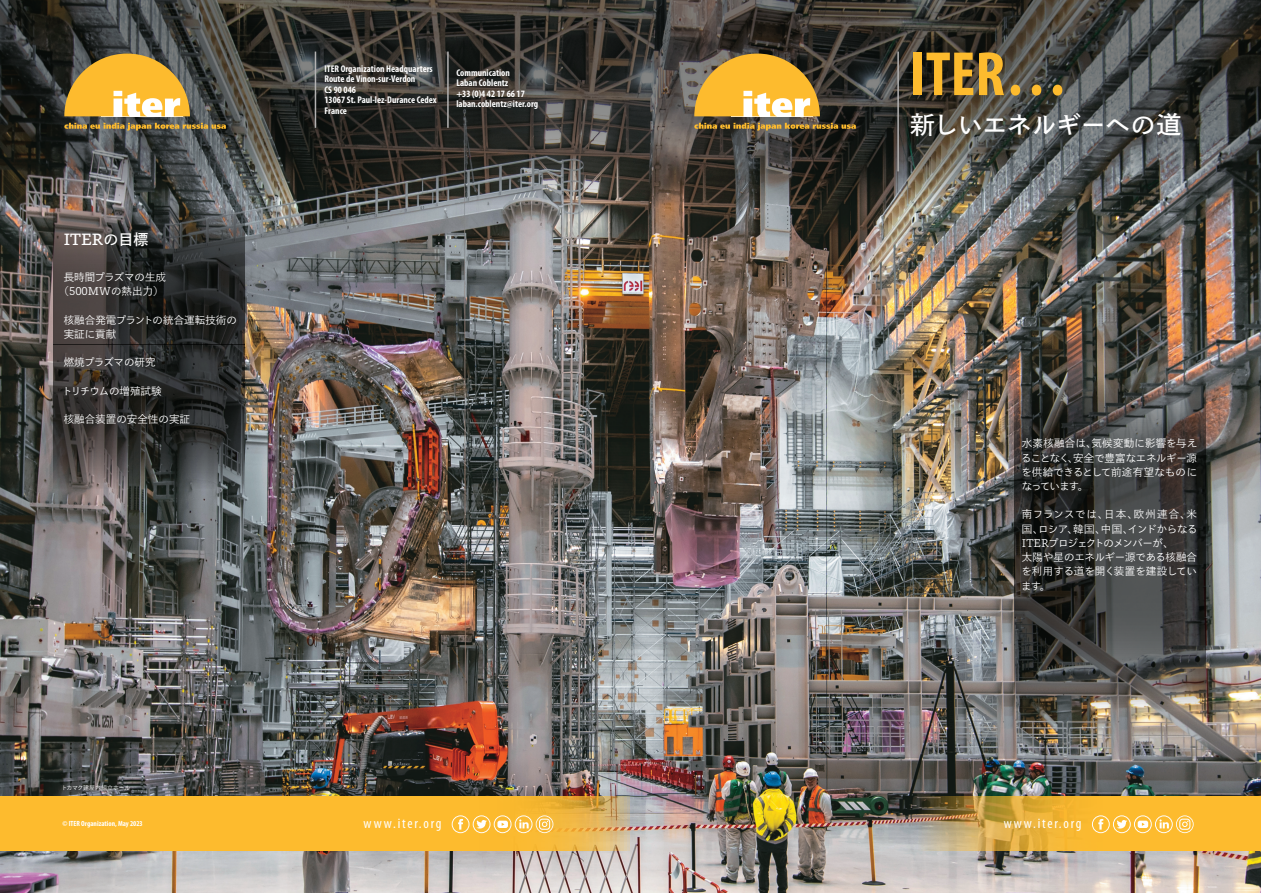
<style>
.page{position:relative;width:1261px;height:893px;background:#fff}
.page>*{position:absolute;margin:0;border:0;box-sizing:border-box;transform-origin:0 0}
.t1{font:700 condensed 63px "Myriad Pro";color:#fdbb2e}
.t2{font:24.75px "Toppan Bunkyu Gothic Pr 6 N DB";letter-spacing:-.005em;color:#fff}
.t3{font:15px "Toppan Bunkyu Gothic Pr 6 N DB";color:#fff}
.t4{font:condensed 14.25px "Myriad Pro";letter-spacing:.125em;color:#fff}
.t5{font:10.5px/14.2px "Toppan Bunkyu Gothic Pr 6 N R";letter-spacing:-.01em;color:#fff;text-align:justify}
.t6{font:10.5px "Toppan Bunkyu Gothic Pr 6 N R";letter-spacing:-.035em;color:#fff}
.t7{font:700 condensed 9.75px/10.5px "Myriad Pro";color:#fff}
.t8{font:700 condensed 7.5px "Myriad Pro";color:#fff}
.t9{font:6px "Toppan Bunkyu Gothic Pr 6 N R";letter-spacing:-.055em;color:#fff}
</style>
<div class="page">
<img style="left:0;top:205px;width:1261px;height:688px">
<div style="left:0;top:796px;width:630px;height:54px;background:#fdbb2e"></div>
<svg style="left:0;top:0;width:1261px;height:205px;background:#41403d"></svg>
<svg style="left:64px;top:54px;width:126px;height:62px;background:#d6ab4d"></svg>
<svg style="left:64px;top:123px;width:162px;height:8px"></svg>
<svg style="left:694px;top:54px;width:126px;height:62px;background:#d8ab4b"></svg>
<svg style="left:694px;top:123px;width:162px;height:8px"></svg>
<hr style="left:315px;top:52px;width:1px;height:76px;background:#b3b2b2">
<hr style="left:447px;top:52px;width:2px;height:76px;background:#b3b2b2">
<hr style="left:897px;top:52px;width:2px;height:119px;background:#b3b2b2">
<svg style="left:918px;top:796px;width:343px;height:54px;background:#e1ac3c"></svg>
<svg style="left:63px;top:784px;width:71px;height:10px"></svg>
<svg style="left:54px;top:344px;width:190px;height:145px;background:#363635"></svg>
<svg style="left:54px;top:200px;width:190px;height:144px;background:#3b3938"></svg>
<svg style="left:1014px;top:543px;width:191px;height:166px;background:#454442"></svg>
<svg style="left:1014px;top:378px;width:191px;height:165px;background:#3c3b39"></svg>
<svg style="left:1092px;top:815px;width:101px;height:18px;background:#fdcd66"></svg>
<svg style="left:452px;top:815px;width:101px;height:18px"></svg>
<p class="t3" style="left:64px;top:231px;width:86px">ITERの目標</p>
<p class="t5" style="left:64px;top:270px;width:104px">長時間プラズマの生成</p>
<p class="t5" style="left:59px;top:284px;width:101px">（500MWの熱出力)</p>
<p class="t5" style="left:64px;top:313px;width:175px">核融合発電プラントの統合運転技術の実証に貢献</p>
<p class="t5" style="left:64px;top:355px;width:93px">燃焼プラズマの研究</p>
<p class="t6" style="left:62px;top:385px;width:101px">トリチウムの増殖試験</p>
<p class="t5" style="left:64px;top:412px;width:128px">核融合装置の安全性の実証</p>
<p class="t7" style="left:324px;top:63px;width:110px">ITER Organization Headquarters<br>Route de Vinon-sur-Verdon</p>
<p class="t7" style="left:324px;top:84px;width:33px">CS 90 046</p>
<p class="t7" style="left:324px;top:94px;width:114px">13067 St. Paul-lez-Durance Cedex<br>France</p>
<p class="t7" style="left:456px;top:67px;width:55px">Communication</p>
<p class="t7" style="left:456px;top:78px;width:53px">Laban Coblentz</p>
<p class="t7" style="left:456px;top:88px;width:70px">+33 (0)4 42 17 66 17</p>
<p class="t7" style="left:456px;top:99px;width:83px">laban.coblentz@iter.org</p>
<p class="t1" style="left:910px;top:35px;width:159px">ITER…</p>
<p class="t2" style="left:910px;top:111px;width:273px">新しいエネルギーへの道</p>
<p class="t5" style="left:1021px;top:436px;width:178px">水素核融合は、気候変動に影響を与えることなく、安全で豊富なエネルギー源を供給できるとして前途有望なものになっています。</p>
<p class="t5" style="left:1022px;top:508px;width:177px">南フランスでは、日本、欧州連合、米国、ロシア、韓国、中国、インドからなるITERプロジェクトのメンバーが、</p>
<p class="t5" style="left:1021px;top:550px;width:177px">太陽や星のエネルギー源である核融合を利用する道を開く装置を建設しています。</p>
<p class="t9" style="left:62px;top:784px;width:70px">トカマク建屋内組立ホール</p>
<p class="t8" style="left:63px;top:819px;width:82px">© ITER Organization, May 2023</p>
<p class="t4" style="left:1003px;top:814px;width:79px">www.iter.org</p>
<p class="t4" style="left:364px;top:814px;width:79px">www.iter.org</p>
</div>
